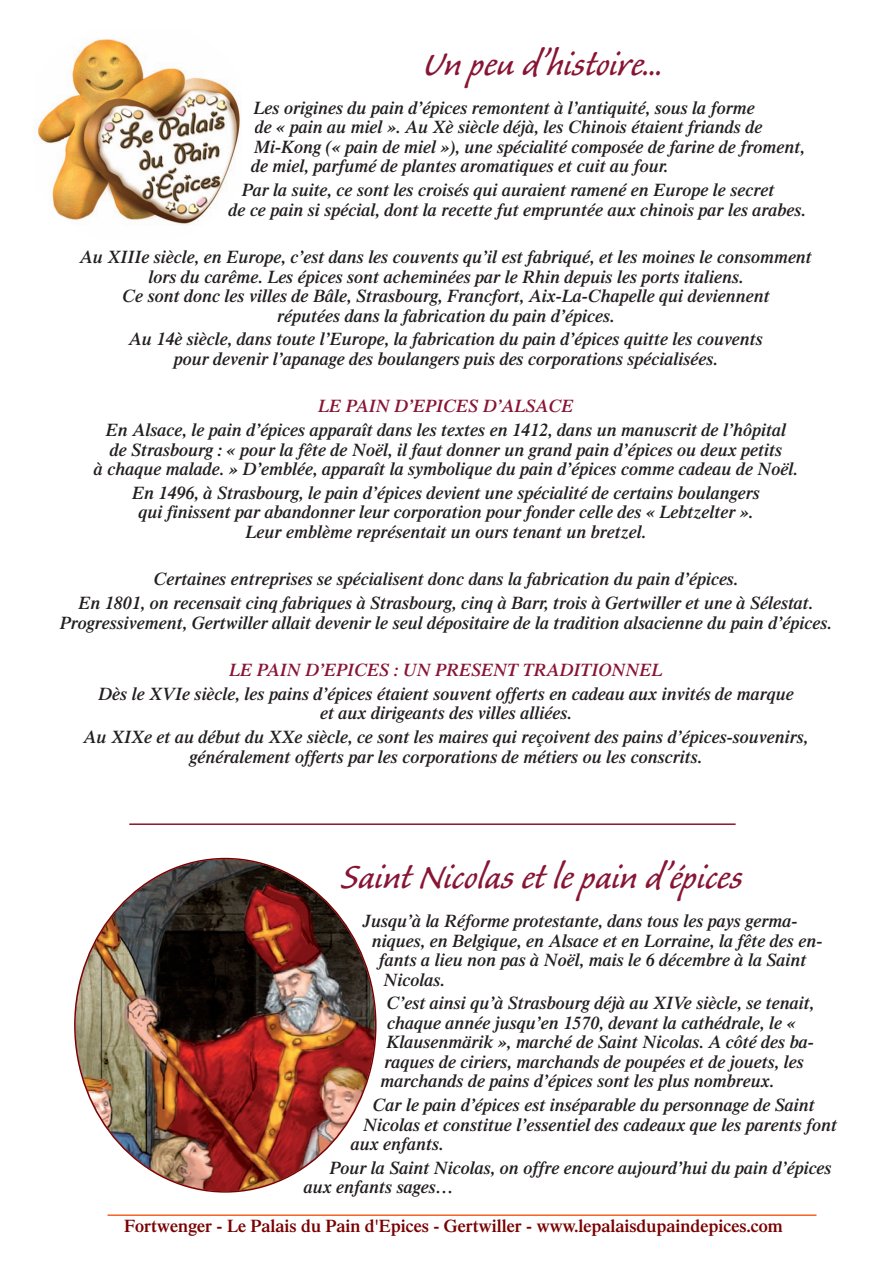
<style>
.page{position:relative;width:893px;height:1263px;background:#fff}
.page>*{position:absolute;margin:0;border:0;box-sizing:border-box;transform-origin:0 0}
.t1{font:45px "Caliban";color:#881534}
.t2{font:italic 600 18px/19.5px "Times";color:#231f20;text-align:center}
.t3{font:600 18px "Times";color:#790100}
.t4{font:italic 600 18px "Times";color:#881534}
</style>
<div class="page">
<img style="left:74px;top:858px;width:303px;height:334px">
<hr style="left:129px;top:823px;width:607px;height:2px;background:#881534">
<hr style="left:108px;top:1214px;width:708px;height:2px;background:#f36421">
<img style="left:37px;top:38px;width:203px;height:187px">
<h1 class="t1" style="left:424px;top:47px;width:241px">Un peu d’histoire…</h1>
<p class="t2" style="left:251px;top:100px;width:555px;text-align:left">Les origines du pain d’épices remontent à l’antiquité, sous la forme<br>de « pain au miel ». Au Xè siècle déjà, les Chinois étaient friands de Mi-Kong (« pain de miel »), une spécialité composée de farine de froment, de miel, parfumé de plantes aromatiques et cuit au four.</p>
<p class="t2" style="left:228px;top:182px;width:579px;text-align:left;text-indent:13px">Par la suite, ce sont les croisés qui auraient ramené en Europe le secret<br>de ce pain si spécial, dont la recette fut empruntée aux chinois par les arabes.</p>
<p class="t2" style="left:80px;top:249px;width:733px">Au XIIIe siècle, en Europe, c’est dans les couvents qu’il est fabriqué, et les moines le consomment lors du carême. Les épices sont acheminées par le Rhin depuis les ports italiens.<br>Ce sont donc les villes de Bâle, Strasbourg, Francfort, Aix-La-Chapelle qui deviennent<br>réputées dans la fabrication du pain d’épices.</p>
<p class="t2" style="left:129px;top:331px;width:635px">Au 14è siècle, dans toute l’Europe, la fabrication du pain d’épices quitte les couvents pour devenir l’apanage des boulangers puis des corporations spécialisées.</p>
<p class="t4" style="left:318px;top:400px;width:257px">LE PAIN D’EPICES D’ALSACE</p>
<p class="t2" style="left:94px;top:422px;width:706px">En Alsace, le pain d’épices apparaît dans les textes en 1412, dans un manuscrit de l’hôpital<br>de Strasbourg : « pour la fête de Noël, il faut donner un grand pain d’épices ou deux petits<br>à chaque malade. » D’emblée, apparaît la symbolique du pain d’épices comme cadeau de Noël.</p>
<p class="t2" style="left:132px;top:485px;width:629px">En 1496, à Strasbourg, le pain d’épices devient une spécialité de certains boulangers qui finissent par abandonner leur corporation pour fonder celle des « Lebtzelter ».<br>Leur emblème représentait un ours tenant un bretzel.</p>
<p class="t2" style="left:78px;top:569px;width:737px;line-height:23.7px">Certaines entreprises se spécialisent donc dans la fabrication du pain d’épices.<br>En 1801, on recensait cinq fabriques à Strasbourg, cinq à Barr, trois à Gertwiller et une à Sélestat.</p>
<p class="t2" style="left:60px;top:614px;width:773px">Progressivement, Gertwiller allait devenir le seul dépositaire de la tradition alsacienne du pain d’épices.</p>
<p class="t4" style="left:229px;top:663px;width:435px">LE PAIN D’EPICES : UN PRESENT TRADITIONNEL</p>
<p class="t2" style="left:98px;top:686px;width:697px">Dès le XVIe siècle, les pains d’épices étaient souvent offerts en cadeau aux invités de marque et aux dirigeants des villes alliées.</p>
<p class="t2" style="left:84px;top:729px;width:726px">Au XIXe et au début du XXe siècle, ce sont les maires qui reçoivent des pains d’épices-souvenirs, généralement offerts par les corporations de métiers ou les conscrits.</p>
<h1 class="t1" style="left:341px;top:861px;width:403px">Saint Nicolas et le pain d’épices</h1>
<p class="t2" style="left:362px;top:913px;width:437px">Jusqu’à la Réforme protestante, dans tous les pays germa-</p>
<p class="t2" style="left:372px;top:932px;width:452px">niques, en Belgique, en Alsace et en Lorraine, la fête des en-</p>
<p class="t2" style="left:379px;top:952px;width:429px">fants a lieu non pas à Noël, mais le 6 décembre à la Saint</p>
<p class="t2" style="left:384px;top:971px;width:63px">Nicolas.</p>
<p class="t2" style="left:386px;top:995px;width:429px">C’est ainsi qu’à Strasbourg déjà au XIVe siècle, se tenait,</p>
<p class="t2" style="left:387px;top:1014px;width:410px">chaque année jusqu’en 1570, devant la cathédrale, le «</p>
<p class="t2" style="left:387px;top:1034px;width:429px">Klausenmärik », marché de Saint Nicolas. A côté des ba-</p>
<p class="t2" style="left:385px;top:1053px;width:421px">raques de ciriers, marchands de poupées et de jouets, les</p>
<p class="t2" style="left:381px;top:1073px;width:395px">marchands de pains d’épices sont les plus nombreux.</p>
<p class="t2" style="left:373px;top:1097px;width:444px">Car le pain d’épices est inséparable du personnage de Saint</p>
<p class="t2" style="left:363px;top:1116px;width:476px">Nicolas et constitue l’essentiel des cadeaux que les parents font</p>
<p class="t2" style="left:351px;top:1136px;width:94px">aux enfants.</p>
<p class="t2" style="left:304px;top:1159px;width:529px;text-align:left;text-indent:26px">Pour la Saint Nicolas, on offre encore aujourd’hui du pain d’épices aux enfants sages…</p>
<p class="t3" style="left:124px;top:1219px;width:660px">Fortwenger - Le Palais du Pain d'Epices - Gertwiller - www.lepalaisdupaindepices.com</p>
</div>
